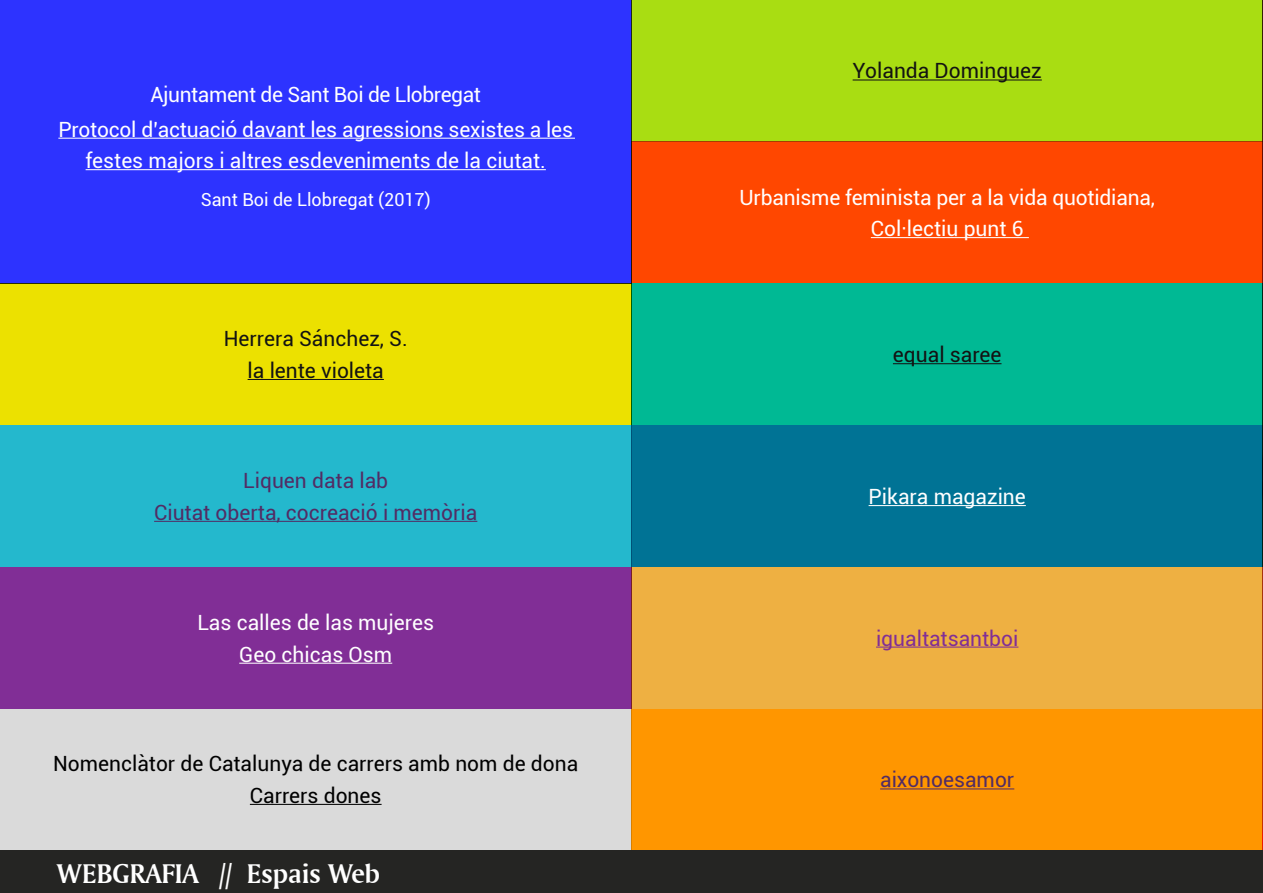
<style>
.page{position:relative;width:1263px;height:893px;background:#fff}
.page>*{position:absolute;margin:0;border:0;box-sizing:border-box;transform-origin:0 0}
.t1{font:28.5px "Amerigo BT Bold A";color:#fff}
.t2{font:21px/31.5px "Roboto";letter-spacing:-.01em;color:#fff;text-align:center}
.t3{font:21px/31.5px "Roboto";color:#131313;text-align:center}
.t4{font:21px/31.5px "Roboto";color:#522c64;text-align:center}
.t5{font:21px/31.5px "Roboto";color:#000;text-align:center}
.t6{font:21px "Roboto";color:#812e96}
.t7{font:18px "Roboto";color:#fff}
</style>
<div class="page">
<div style="left:0;top:425px;width:631px;height:142px;background:#24b8cd"></div>
<div style="left:0;top:709px;width:631px;height:141px;background:#dadada"></div>
<div style="left:631px;top:709px;width:632px;height:141px;background:#ff9600"></div>
<div style="left:631px;top:142px;width:632px;height:141px;background:#ff4700"></div>
<div style="left:631px;top:567px;width:632px;height:142px;background:#eeb042"></div>
<div style="left:0;top:0;width:631px;height:283px;background:#2d33ff"></div>
<div style="left:0;top:567px;width:631px;height:142px;background:#812e96"></div>
<div style="left:631px;top:0;width:632px;height:142px;background:#a9dd12"></div>
<div style="left:631px;top:283px;width:632px;height:142px;background:#00b994"></div>
<div style="left:631px;top:425px;width:632px;height:142px;background:#007395"></div>
<div style="left:13px;top:850px;width:1250px;height:43px;background:#252523"></div>
<div style="left:0;top:283px;width:631px;height:142px;background:#ece100"></div>
<div style="left:0;top:850px;width:448px;height:43px;background:#252523"></div>
<hr style="left:58px;top:138px;width:517px;height:1px;background:#fff">
<hr style="left:86px;top:169px;width:460px;height:1px;background:#fff">
<hr style="left:248px;top:379px;width:136px;height:1px;background:#131313">
<hr style="left:871px;top:237px;width:158px;height:1px;background:#fff">
<hr style="left:893px;top:363px;width:108px;height:1px;background:#131313">
<hr style="left:869px;top:505px;width:157px;height:1px;background:#fff">
<hr style="left:876px;top:647px;width:142px;height:1px;background:#812e96">
<hr style="left:880px;top:788px;width:134px;height:1px;background:#522c64">
<hr style="left:853px;top:79px;width:189px;height:2px;background:#131313">
<hr style="left:154px;top:521px;width:323px;height:1px;background:#522c64">
<hr style="left:239px;top:663px;width:153px;height:1px;background:#fff">
<hr style="left:250px;top:804px;width:132px;height:1px;background:#000">
<p class="t2" style="left:58px;top:77px;width:516px;line-height:34.5px">Ajuntament de Sant Boi de Llobregat<br>Protocol d’actuació davant les agressions sexistes a les</p>
<p class="t2" style="left:86px;top:144px;width:462px">festes majors i altres esdeveniments de la ciutat.</p>
<p class="t7" style="left:201px;top:187px;width:232px">Sant Boi de Llobregat (2017)</p>
<p class="t3" style="left:224px;top:322px;width:185px">Herrera Sánchez, S. la lente violeta</p>
<p class="t4" style="left:154px;top:464px;width:325px">Liquen data lab<br>Ciutat oberta, cocreació i memòria</p>
<p class="t2" style="left:197px;top:606px;width:238px">Las calles de las mujeres<br>Geo chicas Osm</p>
<p class="t5" style="left:53px;top:747px;width:527px">Nomenclàtor de Catalunya de carrers amb nom de dona<br>Carrers dones</p>
<h1 class="t1" style="left:57px;top:856px;width:325px">WEBGRAFIA // Espais Web</h1>
<p class="t3" style="left:853px;top:54px;width:191px">Yolanda Dominguez</p>
<p class="t2" style="left:739px;top:181px;width:417px">Urbanisme feminista per a la vida quotidiana,<br>Col·lectiu punt 6</p>
<p class="t3" style="left:893px;top:338px;width:110px">equal saree</p>
<p class="t2" style="left:869px;top:480px;width:159px">Pikara magazine</p>
<p class="t6" style="left:876px;top:623px;width:144px">igualtatsantboi</p>
<p class="t4" style="left:880px;top:763px;width:136px">aixonoesamor</p>
</div>
